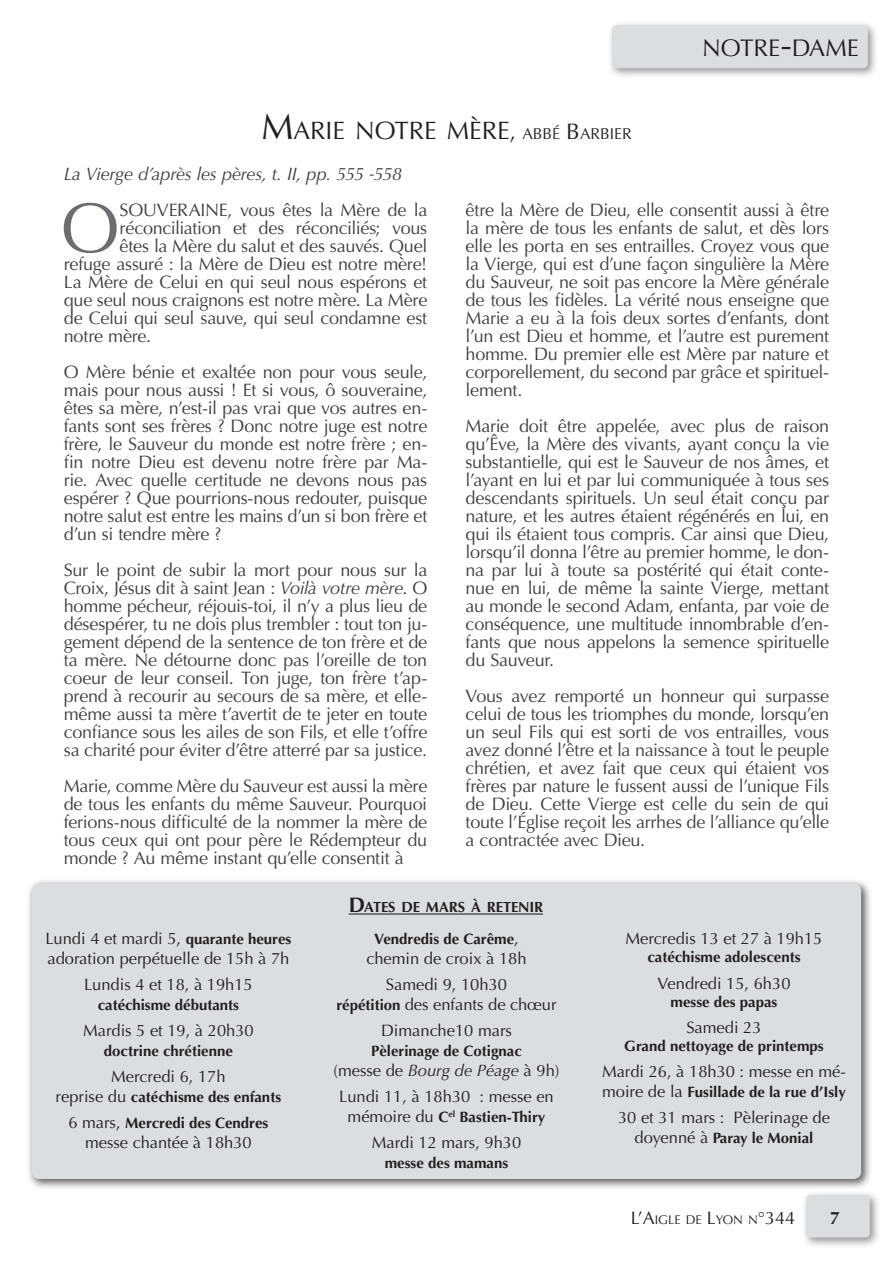
<style>
.page{position:relative;width:893px;height:1263px;background:#fff}
.page>*{position:absolute;margin:0;border:0;box-sizing:border-box;transform-origin:0 0}
.corps_lettrine{font:70.5px "Optima";color:#6c6d70}
.titre_des_article{font:25.2px "Optima";color:#231f20}
.entête__rectangle_gr{font:24.15px "Optima";color:#231f20}
.corps{font:18px/18px "Optima";letter-spacing:-.015em;color:#3e3e3f;text-align:justify}
.corps_lettrine-2{font:18px "Optima";letter-spacing:-.01em;color:#3e3e3f}
.sous_titre__italique{font:italic 18px "Optima";letter-spacing:-.015em;color:#3e3e3f}
.t1{font:700 18px "Optima";color:#231f20}
.dates_du_mois{font:16.5px/19.8px "Optima";color:#231f20}
.dates_du_mois-2{font:700 15px "Optima";color:#231f20}
.dates_à_retenir{font:700 14.7px "Optima";letter-spacing:-.01em;color:#231f20}
.t2{font:12.6px "Optima";color:#231f20}
.s1{font-size:34.5px}
.s2{font-size:36px}
.s3{font-size:22.5px}
.s4{font-size:15.75px}
.s5{font-style:italic}
.s6{font-weight:700;font-size:15px}
.s7{font-weight:400;font-size:16.5px}
.s8{font-size:21px}
.s9{font-size:18px}
</style>
<div class="page">
<div style="left:801px;top:1190px;width:80px;height:58px;background:#231f20;opacity:.5"></div>
<div style="left:806px;top:1195px;width:64px;height:42px;background:#dcdddf;border-radius:4px"></div>
<div style="left:607px;top:20px;width:272px;height:59px;background:#231f20;opacity:.5"></div>
<div style="left:612px;top:26px;width:255px;height:42px;background:#dcdddf;border-radius:4px"></div>
<div style="left:612px;top:26px;width:255px;height:42px;border:1px solid #dcdddf;border-radius:4px"></div>
<div style="left:27px;top:878px;width:845px;height:312px;background:#231f20;opacity:.75"></div>
<div style="left:35px;top:887px;width:823px;height:289px;background:#dcdddf;border-radius:4px"></div>
<hr style="left:349px;top:913px;width:194px;height:1px;background:#231f20">
<div style="left:32px;top:884px;width:829px;height:295px;border:6px solid #dcdddf;border-radius:4px"></div>
<p class="entête__rectangle_gr" style="left:702px;top:34px;width:158px">NOTRE<span class="s1">-</span>DAME</p>
<p class="titre_des_article" style="left:261px;top:116px;width:372px"><span class="s2">M</span>ARIE NOTRE MÈRE<span class="s3">,</span> <span class="s4">ABBÉ</span> <span class="s3">B</span><span class="s4">ARBIER</span></p>
<p class="sous_titre__italique" style="left:64px;top:163px;width:340px">La Vierge d’après les pères, t. II, pp. 555 -558</p>
<p class="corps_lettrine" style="left:61px;top:187px;width:60px">O</p>
<p class="corps_lettrine-2" style="left:120px;top:199px;width:309px">SOUVERAINE, vous êtes la Mère de la</p>
<p class="corps" style="left:466px;top:201px;width:365px">être la Mère de Dieu, elle consentit aussi à être la mère de tous les enfants de salut, et dès lors elle les porta en ses entrailles. Croyez vous que la Vierge, qui est d’une façon singulière la Mère du Sauveur, ne soit pas encore la Mère générale de tous les fidèles. La vérité nous enseigne que Marie a eu à la fois deux sortes d’enfants, dont l’un est Dieu et homme, et l’autre est purement homme. Du premier elle est Mère par nature et corporellement, du second par grâce et spirituel&shy;lement.</p>
<p class="corps" style="left:466px;top:417px;width:365px">Marie doit être appelée, avec plus de raison qu’Êve, la Mère des vivants, ayant conçu la vie substantielle, qui est le Sauveur de nos âmes, et l’ayant en lui et par lui communiquée à tous ses descendants spirituels. Un seul était conçu par nature, et les autres étaient régénérés en lui, en qui ils étaient tous compris. Car ainsi que Dieu, lorsqu’il donna l’être au premier homme, le don&shy;na par lui à toute sa postérité qui était conte&shy;nue en lui, de même la sainte Vierge, mettant au monde le second Adam, enfanta, par voie de conséquence, une multitude innombrable d’en&shy;fants que nous appelons la semence spirituelle du Sauveur.</p>
<p class="corps" style="left:466px;top:687px;width:365px">Vous avez remporté un honneur qui surpasse celui de tous les triomphes du monde, lorsqu’en un seul Fils qui est sorti de vos entrailles, vous avez donné l’être et la naissance à tout le peuple chrétien, et avez fait que ceux qui étaient vos frères par nature le fussent aussi de l’unique Fils de Dieu. Cette Vierge est celle du sein de qui toute l’Église reçoit les arrhes de l’alliance qu’elle a contractée avec Dieu.</p>
<p class="corps_lettrine-2" style="left:120px;top:217px;width:309px">réconciliation et des réconciliés; vous</p>
<p class="corps_lettrine-2" style="left:120px;top:235px;width:309px">êtes la Mère du salut et des sauvés. Quel</p>
<p class="corps_lettrine-2" style="left:64px;top:253px;width:365px">refuge assuré : la Mère de Dieu est notre mère!</p>
<p class="corps_lettrine-2" style="left:64px;top:271px;width:365px">La Mère de Celui en qui seul nous espérons et</p>
<p class="corps_lettrine-2" style="left:64px;top:289px;width:365px">que seul nous craignons est notre mère. La Mère</p>
<p class="corps_lettrine-2" style="left:64px;top:307px;width:365px">de Celui qui seul sauve, qui seul condamne est</p>
<p class="corps_lettrine-2" style="left:64px;top:325px;width:89px">notre mère.</p>
<p class="corps" style="left:64px;top:363px;width:365px">O Mère bénie et exaltée non pour vous seule, mais pour nous aussi ! Et si vous, ô souveraine, êtes sa mère, n’est-il pas vrai que vos autres en&shy;fants sont ses frères ? Donc notre juge est notre frère, le Sauveur du monde est notre frère ; en&shy;fin notre Dieu est devenu notre frère par Ma&shy;rie. Avec quelle certitude ne devons nous pas espérer ? Que pourrions-nous redouter, puisque notre salut est entre les mains d’un si bon frère et d’un si tendre mère ?</p>
<p class="corps" style="left:64px;top:561px;width:365px">Sur le point de subir la mort pour nous sur la Croix, Jésus dit à saint Jean : <span class="s5">Voilà votre mère</span>. O homme pécheur, réjouis-toi, il n’y a plus lieu de désespérer, tu ne dois plus trembler : tout ton ju&shy;gement dépend de la sentence de ton frère et de ta mère. Ne détourne donc pas l’oreille de ton coeur de leur conseil. Ton juge, ton frère t’ap&shy;prend à recourir au secours de sa mère, et elle&shy;même aussi ta mère t’avertit de te jeter en toute confiance sous les ailes de son Fils, et elle t’offre sa charité pour éviter d’être atterré par sa justice.</p>
<p class="corps" style="left:64px;top:777px;width:365px">Marie, comme Mère du Sauveur est aussi la mère de tous les enfants du même Sauveur. Pourquoi ferions-nous difficulté de la nommer la mère de tous ceux qui ont pour père le Rédempteur du monde ? Au même instant qu’elle consentit à</p>
<p class="dates_du_mois" style="left:45px;top:929px;width:248px">Lundi 4 et mardi 5, <span class="s6">quarante heures </span>adoration perpétuelle de 15h à 7h</p>
<p class="dates_du_mois" style="left:84px;top:975px;width:170px">Lundis 4 et 18, à 19h15</p>
<p class="dates_du_mois-2" style="left:98px;top:996px;width:143px">catéchisme débutants</p>
<p class="dates_du_mois" style="left:83px;top:1021px;width:172px">Mardis 5 et 19, à 20h30</p>
<p class="dates_du_mois-2" style="left:104px;top:1042px;width:130px">doctrine chrétienne</p>
<p class="dates_du_mois" style="left:111px;top:1067px;width:116px">Mercredi 6, 17h</p>
<p class="dates_du_mois-2" style="left:56px;top:1088px;width:227px"><span class="s7">reprise du</span> catéchisme des enfants</p>
<p class="dates_du_mois-2" style="left:68px;top:1114px;width:202px"><span class="s7">6 mars,</span> Mercredi des Cendres</p>
<p class="dates_du_mois" style="left:85px;top:1133px;width:168px">messe chantée à 18h30</p>
<p class="dates_à_retenir" style="left:349px;top:898px;width:196px"><span class="s8">D</span>ATES DE MARS À RETENIR</p>
<p class="dates_du_mois-2" style="left:374px;top:931px;width:146px">Vendredis de Carême<span class="s7">,</span></p>
<p class="dates_du_mois" style="left:366px;top:949px;width:162px">chemin de croix à 18h</p>
<p class="dates_du_mois" style="left:336px;top:975px;width:222px;text-align:center">Samedi 9, 10h30<br><span class="s6">répétition</span> des enfants de chœur</p>
<p class="dates_du_mois" style="left:381px;top:1021px;width:132px">Dimanche10 mars</p>
<p class="dates_du_mois-2" style="left:371px;top:1042px;width:152px">Pèlerinage de Cotignac</p>
<p class="dates_du_mois" style="left:334px;top:1061px;width:227px">(messe de <span class="s5">Bourg de Péage</span> à 9h)</p>
<p class="dates_du_mois" style="left:339px;top:1087px;width:216px">Lundi 11, à 18h30 : messe en</p>
<p class="dates_du_mois-2" style="left:348px;top:1108px;width:199px"><span class="s7">mémoire du</span> C<sup>el</sup> Bastien-Thiry</p>
<p class="dates_du_mois" style="left:372px;top:1133px;width:151px">Mardi 12 mars, 9h30</p>
<p class="dates_du_mois-2" style="left:385px;top:1154px;width:125px">messe des mamans</p>
<p class="dates_du_mois" style="left:625px;top:929px;width:198px">Mercredis 13 et 27 à 19h15</p>
<p class="dates_du_mois-2" style="left:647px;top:949px;width:155px">catéchisme adolescents</p>
<p class="dates_du_mois" style="left:657px;top:973px;width:135px">Vendredi 15, 6h30</p>
<p class="dates_du_mois-2" style="left:671px;top:993px;width:108px">messe des papas</p>
<p class="dates_du_mois" style="left:686px;top:1017px;width:77px">Samedi 23</p>
<p class="dates_du_mois-2" style="left:624px;top:1037px;width:201px">Grand nettoyage de printemps</p>
<p class="dates_du_mois" style="left:602px;top:1062px;width:245px">Mardi 26, à 18h30 : messe en mé-</p>
<p class="dates_du_mois-2" style="left:602px;top:1083px;width:245px"><span class="s7">moire de la</span> Fusillade de la rue d’Isly</p>
<p class="dates_du_mois" style="left:618px;top:1108px;width:213px">30 et 31 mars : Pèlerinage de</p>
<p class="dates_du_mois-2" style="left:634px;top:1129px;width:180px"><span class="s7">doyenné à</span> Paray le Monial</p>
<p class="t2" style="left:631px;top:1212px;width:166px"><span class="s9">L’A</span>IGLE DE <span class="s9">L</span>YON N <span class="s9">°344</span></p>
<p class="t1" style="left:830px;top:1207px;width:12px">7</p>
</div>
